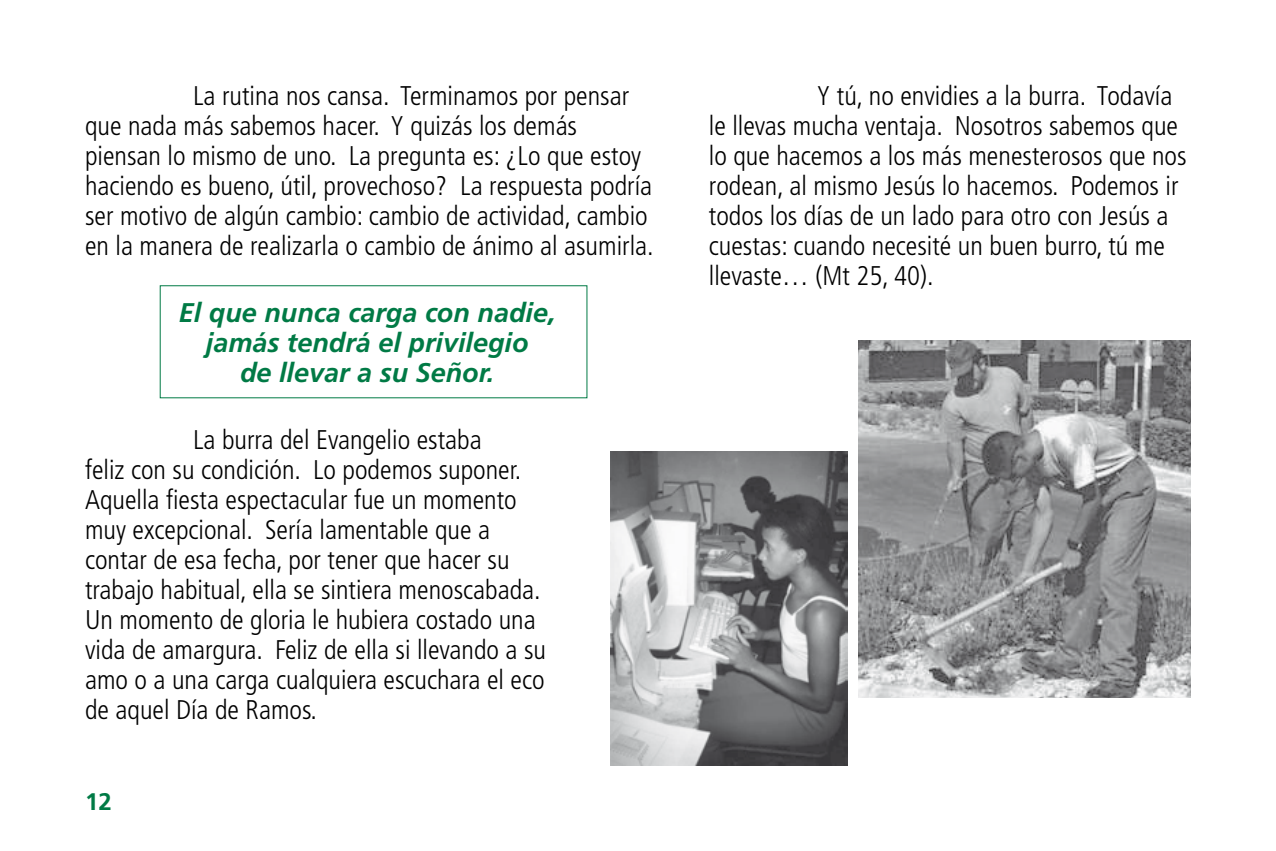
<style>
.page{position:relative;width:1276px;height:851px;background:#fff}
.page>*{position:absolute;margin:0;border:0;box-sizing:border-box;transform-origin:0 0}
.t1{font:300 condensed 27px/30px "Frutiger";color:#000}
.t2{font:italic 700 27px/30px "Frutiger";color:#007a45;text-align:center}
.t3{font:700 24px "Frutiger";color:#007a45}
</style>
<div class="page">
<img style="left:858px;top:340px;width:333px;height:357px">
<img style="left:611px;top:451px;width:236px;height:314px">
<p class="t1" style="left:85px;top:81px;width:570px;text-indent:108px">La rutina nos cansa. Terminamos por pensar que nada más sabemos hacer. Y quizás los demás piensan lo mismo de uno. La pregunta es: ¿Lo que estoy haciendo es bueno, útil, provechoso? La respuesta podría ser motivo de algún cambio: cambio de actividad, cambio en la manera de realizarla o cambio de ánimo al asumirla.</p>
<p class="t1" style="left:709px;top:81px;width:479px;text-indent:108px">Y tú, no envidies a la burra. Todavía le llevas mucha ventaja. Nosotros sabemos que lo que hacemos a los más menesterosos que nos rodean, al mismo Jesús lo hacemos. Podemos ir todos los días de un lado para otro con Jesús a cuestas: cuando necesité un buen burro, tú me llevaste… (Mt 25, 40).</p>
<p class="t2" style="left:179px;top:297px;width:378px">El que nunca carga con nadie, jamás tendrá el privilegio<br>de llevar a su Señor.</p>
<p class="t1" style="left:85px;top:424px;width:462px;text-indent:108px">La burra del Evangelio estaba<br>feliz con su condición. Lo podemos suponer.<br>Aquella fiesta espectacular fue un momento muy excepcional. Sería lamentable que a contar de esa fecha, por tener que hacer su trabajo habitual, ella se sintiera menoscabada.<br>Un momento de gloria le hubiera costado una vida de amargura. Feliz de ella si llevando a su amo o a una carga cualquiera escuchara el eco de aquel Día de Ramos.</p>
<p class="t3" style="left:85px;top:787px;width:28px">12</p>
</div>
